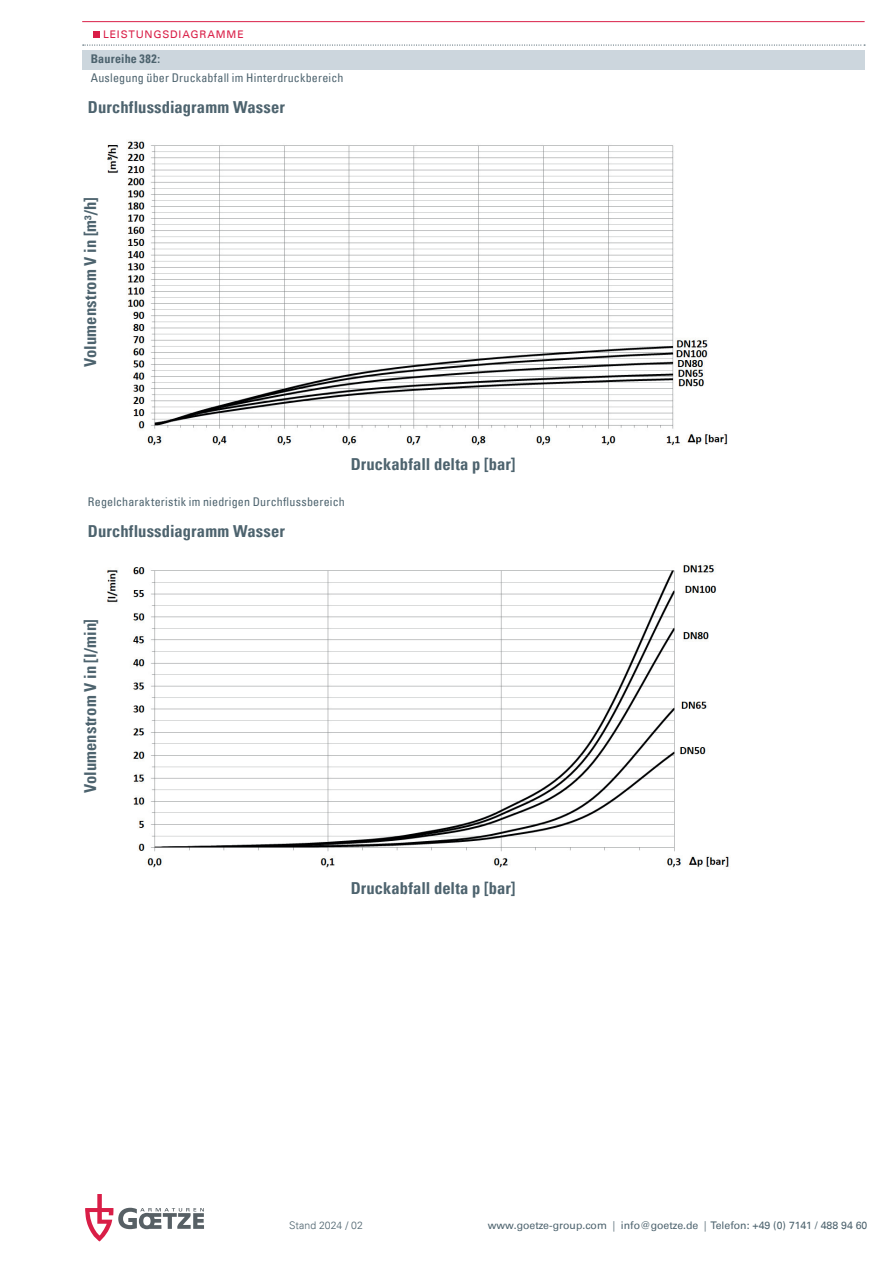
<style>
.page{position:relative;width:893px;height:1263px;background:#fff}
.page>*{position:absolute;margin:0;border:0;box-sizing:border-box;transform-origin:0 0}
.t1{font:700 condensed 16.5px "Univers";letter-spacing:.005em;color:#4d636e}
.t2{font:condensed 12px "Univers";letter-spacing:.015em;color:#4d636e}
.t3{font:700 condensed 12px "Univers";letter-spacing:.02em;color:#4d636e}
.t4{font:10.5px "Univers";color:#4d636e}
.t5{font:10.5px "Univers";letter-spacing:.075em;color:#d91e47}
.t6{font:300 10.5px "Univers";color:#4d636e}
.s1{font-weight:300}
</style>
<div class="page">
<svg style="left:85px;top:1194px;width:119px;height:47px"></svg>
<img style="left:107px;top:141px;width:621px;height:305px">
<img style="left:107px;top:564px;width:622px;height:304px">
<hr style="left:82px;top:21px;width:783px;height:1px;background:#d91e47">
<div style="left:93px;top:31px;width:6px;height:7px;background:#d91e47"></div>
<div style="left:82px;top:50px;width:783px;height:19px;background:#ccd6dd"></div>
<svg style="left:83px;top:45px;width:782px;height:1px"></svg>
<p class="t5" style="left:103px;top:28px;width:142px">LEISTUNGSDIAGRAMME</p>
<p class="t3" style="left:91px;top:51px;width:71px">Baureihe 382:</p>
<p class="t2" style="left:91px;top:70px;width:254px">Auslegung über Druckabfall im Hinterdruckbereich</p>
<p class="t1" style="left:88px;top:97px;width:199px">Durchflussdiagramm Wasser</p>
<p class="t1" style="left:80px;top:367px;width:171px;rotate:-90deg">Volumenstrom V in [m³/h]</p>
<p class="t1" style="left:351px;top:454px;width:166px">Druckabfall delta p [bar]</p>
<p class="t2" style="left:88px;top:494px;width:258px">Regelcharakteristik im niedrigen Durchflussbereich</p>
<p class="t1" style="left:88px;top:521px;width:199px">Durchflussdiagramm Wasser</p>
<p class="t1" style="left:80px;top:793px;width:176px;rotate:-90deg">Volumenstrom V in [l/min]</p>
<p class="t1" style="left:351px;top:878px;width:166px">Druckabfall delta p [bar]</p>
<p class="t6" style="left:289px;top:1219px;width:75px">Stand 2024 / 02</p>
<p class="t4" style="left:488px;top:1219px;width:381px">www.goetze-group.com <span class="s1">|</span> info@goetze.de <span class="s1">|</span> Telefon: +49 (0) 7141 / 488 94 60</p>
</div>
